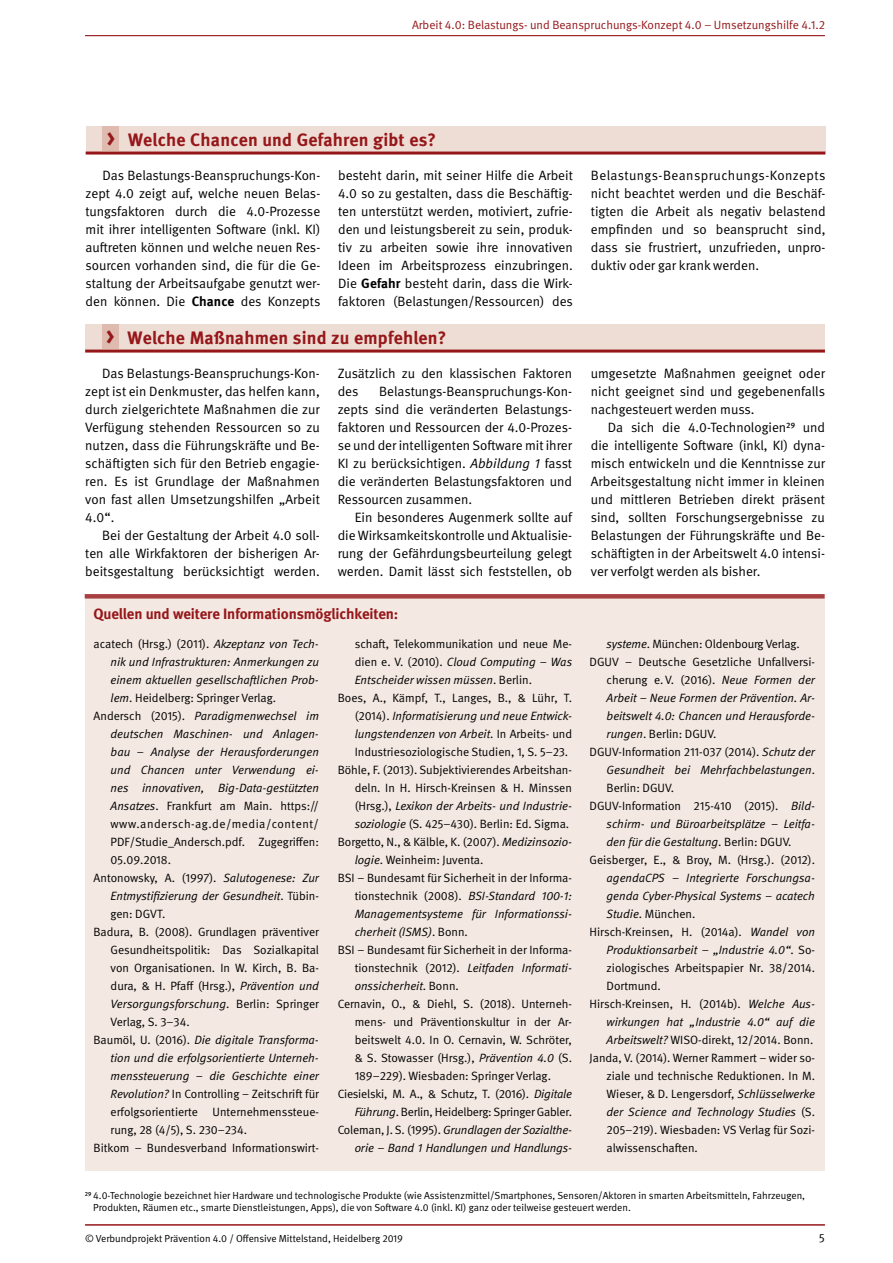
<style>
.page{position:relative;width:893px;height:1263px;background:#fff}
.page>*{position:absolute;margin:0;border:0;box-sizing:border-box;transform-origin:0 0}
.t1{font:700 18px "DGUV Meta";letter-spacing:.01em;color:#96171a}
.L_H3_Quellen{font:700 15px "DGUV Meta";letter-spacing:-.01em;color:#96171a}
.P_Fließtext__Einzug{font:13.5px/18px "DGUV Meta";color:#000;text-align:justify}
.L_Quellen{font:12px/18px "DGUV Meta";color:#000;text-align:justify}
.L_Quellen-2{font:italic 12px/18px "DGUV Meta";color:#000;text-align:justify}
.t2{font:12px "DGUV Meta";color:#96171a}
._02_Quellen_2_Zeiche{font:10.2px/12.3px "DGUV Meta";color:#000}
.s1{font-size:28.5px}
.s2{font-weight:700}
.s3{font-style:italic}
.s4{font-style:normal}
</style>
<div class="page">
<hr style="left:85px;top:35px;width:740px;height:1px;background:#96171a">
<hr style="left:85px;top:1224px;width:740px;height:2px;background:#96171a">
<div style="left:86px;top:126px;width:739px;height:26px;background:#eeddd5"></div>
<hr style="left:86px;top:152px;width:739px;height:3px;background:#96171a">
<div style="left:103px;top:126px;width:16px;height:26px;background:#dfbbaf"></div>
<div style="left:85px;top:324px;width:740px;height:26px;background:#eeddd5"></div>
<hr style="left:85px;top:350px;width:740px;height:3px;background:#96171a">
<div style="left:102px;top:324px;width:16px;height:26px;background:#dfbbaf"></div>
<div style="left:85px;top:594px;width:740px;height:576px;background:#f3e8e2"></div>
<div style="left:85px;top:594px;width:740px;height:5px;background:#a84042"></div>
<p class="t2" style="left:412px;top:18px;width:414px">Arbeit 4.0: Belastungs- und Beanspruchungs-Konzept 4.0 – Umsetzungshilfe 4.1.2</p>
<p class="t1" style="left:107px;top:129px;width:331px"><span class="s1">›</span> Welche Chancen und Gefahren gibt es?</p>
<p class="P_Fließtext__Einzug" style="left:86px;top:167px;width:236px;text-indent:17px">Das Belastungs-Beanspruchungs-Kon&shy;zept 4.0 zeigt auf, welche neuen Belas&shy;tungsfaktoren durch die 4.0-Prozesse mit ihrer intelligenten Software (inkl. KI) auftreten können und welche neuen Res&shy;sourcen vorhanden sind, die für die Ge&shy;staltung der Arbeitsaufgabe genutzt wer&shy;den können. Die <span class="s2">Chance</span> des Konzepts</p>
<p class="P_Fließtext__Einzug" style="left:338px;top:167px;width:236px">besteht darin, mit seiner Hilfe die Arbeit 4.0 so zu gestalten, dass die Beschäftig&shy;ten unterstützt werden, motiviert, zufrie&shy;den und leistungsbereit zu sein, produk&shy;tiv zu arbeiten sowie ihre innovativen Ideen im Arbeitsprozess einzubringen.<br>Die <span class="s2">Gefahr</span> besteht darin, dass die Wirk&shy;faktoren (Belastungen/Ressourcen) des</p>
<p class="P_Fließtext__Einzug" style="left:591px;top:167px;width:236px">Belastungs-Beanspruchungs-Konzepts nicht beachtet werden und die Beschäf&shy;tigten die Arbeit als negativ belastend empfinden und so beansprucht sind, dass sie frustriert, unzufrieden, unpro&shy;duktiv oder gar krank werden.</p>
<p class="t1" style="left:106px;top:327px;width:342px"><span class="s1">›</span> Welche Maßnahmen sind zu empfehlen?</p>
<p class="P_Fließtext__Einzug" style="left:85px;top:365px;width:236px;text-indent:17px">Das Belastungs-Beanspruchungs-Kon&shy;zept ist ein Denkmuster, das helfen kann, durch zielgerichtete Maßnahmen die zur Verfügung stehenden Ressourcen so zu nutzen, dass die Führungskräfte und Be&shy;schäftigten sich für den Betrieb engagie&shy;ren. Es ist Grundlage der Maßnahmen von fast allen Umsetzungshilfen „Arbeit 4.0“.</p>
<p class="P_Fließtext__Einzug" style="left:85px;top:527px;width:236px;text-indent:17px">Bei der Gestaltung der Arbeit 4.0 soll&shy;ten alle Wirkfaktoren der bisherigen Ar&shy;beitsgestaltung berücksichtigt werden.</p>
<p class="P_Fließtext__Einzug" style="left:338px;top:365px;width:236px">Zusätzlich zu den klassischen Faktoren des</p>
<p class="P_Fließtext__Einzug" style="left:591px;top:365px;width:236px">umgesetzte Maßnahmen geeignet oder nicht geeignet sind und gegebenenfalls nachgesteuert werden muss.</p>
<p class="P_Fließtext__Einzug" style="left:591px;top:419px;width:236px;text-indent:17px">Da sich die 4.0-Technologien<sup>29</sup> und die intelligente Software (inkl, KI) dyna&shy;misch entwickeln und die Kenntnisse zur Arbeitsgestaltung nicht immer in kleinen und mittleren Betrieben direkt präsent sind, sollten Forschungsergebnisse zu Belastungen der Führungskräfte und Be&shy;schäftigten in der Arbeitswelt 4.0 intensi&shy;ver verfolgt werden als bisher.</p>
<p class="P_Fließtext__Einzug" style="left:338px;top:383px;width:236px;text-indent:41px">Belastungs-Beanspruchungs-Kon&shy;zepts sind die veränderten Belastungs&shy;faktoren und Ressourcen der 4.0-Prozes&shy;se und der intelligenten Software mit ihrer KI zu berücksichtigen. <span class="s3">Abbildung 1</span> fasst die veränderten Belastungsfaktoren und Ressourcen zusammen.</p>
<p class="P_Fließtext__Einzug" style="left:338px;top:509px;width:236px;text-indent:17px">Ein besonderes Augenmerk sollte auf die Wirksamkeitskontrolle und Aktualisie&shy;rung der Gefährdungsbeurteilung gelegt werden. Damit lässt sich feststellen, ob</p>
<h2 class="L_H3_Quellen" style="left:93px;top:605px;width:306px">Quellen und weitere Informationsmöglichkeiten:</h2>
<h2 class="L_Quellen-2" style="left:111px;top:635px;width:210px;text-indent:-17px"><span class="s4">acatech (Hrsg.) (2011).</span> Akzeptanz von Tech&shy;nik und Infrastrukturen: Anmerkungen zu einem aktuellen gesellschaftlichen Prob&shy;lem<span class="s4">. Heidelberg: Springer Verlag.</span></h2>
<h2 class="L_Quellen-2" style="left:111px;top:707px;width:210px;text-indent:-17px"><span class="s4">Andersch (2015).</span> Paradigmenwechsel im deutschen Maschinen- und Anlagen&shy;bau – Analyse der Herausforderungen und Chancen unter Verwendung ei&shy;nes innovativen, Big-Data-gestützten Ansatzes<span class="s4">. Frankfurt am Main. https:// www.andersch-ag.de/media/content/ PDF/Studie_Andersch.pdf. Zugegriffen:<br>05.09.2018.</span></h2>
<h2 class="L_Quellen-2" style="left:111px;top:869px;width:210px;text-indent:-17px"><span class="s4">Antonowsky, A. (1997).</span> Salutogenese: Zur Entmystifizierung der Gesundheit<span class="s4">. Tübin&shy;gen: DGVT.</span></h2>
<h2 class="L_Quellen" style="left:111px;top:923px;width:210px;text-indent:-17px">Badura, B. (2008). Grundlagen präventiver Gesundheitspolitik: Das Sozialkapital von Organisationen. In W. Kirch, B. Ba&shy;dura, &amp; H. Pfaff (Hrsg.), <span class="s3">Prävention und Versorgungsforschung</span>. Berlin: Springer Verlag, S. 3–34.</h2>
<h2 class="L_Quellen" style="left:111px;top:1031px;width:210px;text-indent:-17px">Baumöl, U. (2016). <span class="s3">Die digitale Transforma&shy;tion und die erfolgsorientierte Unterneh&shy;menssteuerung – die Geschichte einer Revolution?</span> In Controlling – Zeitschrift für erfolgsorientierte Unternehmenssteue&shy;rung, 28 (4/5), S. 230–234.</h2>
<h2 class="L_Quellen" style="left:94px;top:1139px;width:227px">Bitkom − Bundesverband Informationswirt-</h2>
<h2 class="L_Quellen" style="left:355px;top:635px;width:219px">schaft, Telekommunikation und neue Me&shy;dien e. V. (2010). <span class="s3">Cloud Computing – Was Entscheider wissen müssen</span>. Berlin.</h2>
<h2 class="L_Quellen" style="left:355px;top:689px;width:219px;text-indent:-17px">Boes, A., Kämpf, T., Langes, B., &amp; Lühr, T. (2014). <span class="s3">Informatisierung und neue Entwick&shy;lungstendenzen von Arbeit</span>. In Arbeits- und Industriesoziologische Studien, 1, S. 5–23.</h2>
<h2 class="L_Quellen" style="left:355px;top:761px;width:219px;text-indent:-17px">Böhle, F. (2013). Subjektivierendes Arbeitshan&shy;deln. In H. Hirsch-Kreinsen &amp; H. Minssen (Hrsg.), <span class="s3">Lexikon der Arbeits- und Industrie&shy;soziologie</span> (S. 425−430). Berlin: Ed. Sigma.</h2>
<h2 class="L_Quellen" style="left:355px;top:833px;width:219px;text-indent:-17px">Borgetto, N., &amp; Kälble, K. (2007). <span class="s3">Medizinsozio&shy;logie</span>. Weinheim: Juventa.</h2>
<h2 class="L_Quellen-2" style="left:355px;top:869px;width:219px;text-indent:-17px"><span class="s4">BSI − Bundesamt für Sicherheit in der Informa&shy;tionstechnik (2008).</span> BSI-Standard 100-1:<br>Managementsysteme für Informationssi&shy;cherheit (ISMS)<span class="s4">. Bonn.</span></h2>
<h2 class="L_Quellen" style="left:355px;top:941px;width:219px;text-indent:-17px">BSI – Bundesamt für Sicherheit in der Informa&shy;tionstechnik (2012). <span class="s3">Leitfaden Informati&shy;onssicherheit</span>. Bonn.</h2>
<h2 class="L_Quellen" style="left:355px;top:995px;width:219px;text-indent:-17px">Cernavin, O., &amp; Diehl, S. (2018). Unterneh&shy;mens- und Präventionskultur in der Ar&shy;beitswelt 4.0. In O. Cernavin, W. Schröter, &amp; S. Stowasser (Hrsg.), <span class="s3">Prävention 4.0</span> (S.<br>189−229). Wiesbaden: Springer Verlag.</h2>
<h2 class="L_Quellen" style="left:338px;top:1085px;width:236px;text-align:right">Ciesielski, M. A., &amp; Schutz, T. (2016). <span class="s3">Digitale<br>Führung</span>. Berlin, Heidelberg: Springer Gabler.</h2>
<h2 class="L_Quellen-2" style="left:338px;top:1121px;width:236px;text-align:right"><span class="s4">Coleman, J. S. (1995).</span> Grundlagen der Sozialthe&shy;orie − Band 1 Handlungen und Handlungs-</h2>
<h2 class="L_Quellen" style="left:607px;top:635px;width:195px"><span class="s3">systeme</span>. München: Oldenbourg Verlag.</h2>
<h2 class="L_Quellen-2" style="left:607px;top:653px;width:210px;text-indent:-17px"><span class="s4">DGUV – Deutsche Gesetzliche Unfallversi&shy;cherung e. V. (2016).</span> Neue Formen der Arbeit – Neue Formen der Prävention. Ar&shy;beitswelt 4.0: Chancen und Herausforde&shy;rungen<span class="s4">. Berlin: DGUV.</span></h2>
<h2 class="L_Quellen" style="left:607px;top:743px;width:210px;text-indent:-17px">DGUV-Information 211-037 (2014). <span class="s3">Schutz der Gesundheit bei Mehrfachbelastungen</span>.<br>Berlin: DGUV.</h2>
<h2 class="L_Quellen-2" style="left:607px;top:797px;width:210px;text-indent:-17px"><span class="s4">DGUV-Information 215-410 (2015).</span> Bild&shy;schirm- und Büroarbeitsplätze – Leitfa&shy;den für die Gestaltung<span class="s4">. Berlin: DGUV.</span></h2>
<h2 class="L_Quellen-2" style="left:607px;top:851px;width:210px;text-indent:-17px"><span class="s4">Geisberger, E., &amp; Broy, M. (Hrsg.). (2012). </span>agendaCPS – Integrierte Forschungsa&shy;genda Cyber-Physical Systems – acatech Studie<span class="s4">. München.</span></h2>
<h2 class="L_Quellen" style="left:607px;top:923px;width:210px;text-indent:-17px">Hirsch-Kreinsen, H. (2014a). <span class="s3">Wandel von Produktionsarbeit – „Industrie 4.0“</span>. So&shy;ziologisches Arbeitspapier Nr. 38/2014.<br>Dortmund.</h2>
<h2 class="L_Quellen-2" style="left:607px;top:995px;width:210px;text-indent:-17px"><span class="s4">Hirsch-Kreinsen, H. (2014b).</span> Welche Aus&shy;wirkungen hat „Industrie 4.0“ auf die Arbeitswelt? <span class="s4">WISO-direkt, 12/2014. Bonn.</span></h2>
<h2 class="L_Quellen" style="left:607px;top:1049px;width:210px;text-indent:-17px">Janda, V. (2014). Werner Rammert – wider so&shy;ziale und technische Reduktionen. In M.<br>Wieser, &amp; D. Lengersdorf, <span class="s3">Schlüsselwerke der Science and Technology Studies</span> (S.<br>205–219). Wiesbaden: VS Verlag für Sozi&shy;alwissenschaften.</h2>
<p class="_02_Quellen_2_Zeiche" style="left:93px;top:1190px;width:713px;text-indent:-9px"><sup>29</sup> 4.0-Technologie bezeichnet hier Hardware und technologische Produkte (wie Assistenzmittel/Smartphones, Sensoren/Aktoren in smarten Arbeitsmitteln, Fahrzeugen,<br>Produkten, Räumen etc., smarte Dienstleistungen, Apps), die von Software 4.0 (inkl. KI) ganz oder teilweise gesteuert werden.</p>
<p class="_02_Quellen_2_Zeiche" style="left:85px;top:1233px;width:319px">© Verbundprojekt Prävention 4.0 / Offensive Mittelstand, Heidelberg 2019</p>
<p class="L_Quellen" style="left:819px;top:1229px;width:7px">5</p>
</div>
